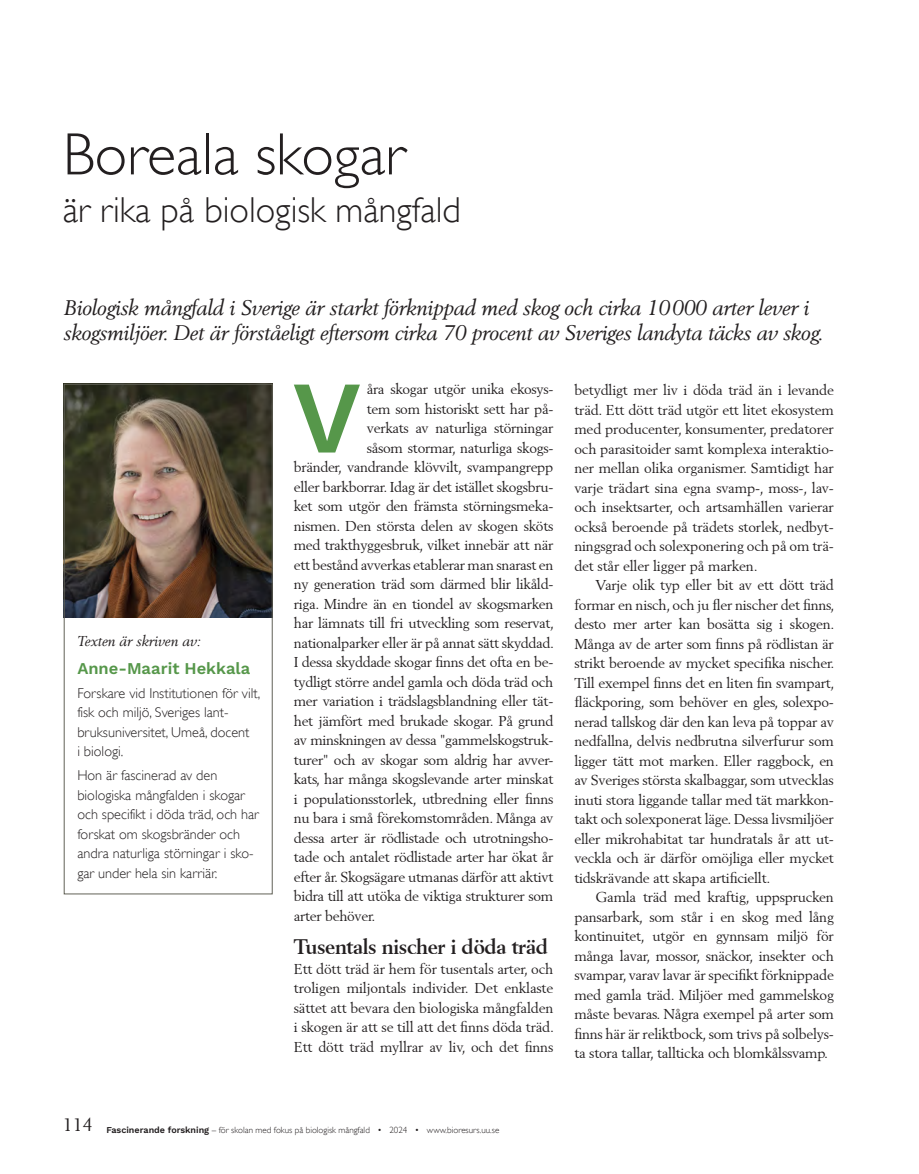
<style>
.page{position:relative;width:919px;height:1174px;background:#fff}
.page>*{position:absolute;margin:0;border:0;box-sizing:border-box;transform-origin:0 0}
.Brödtext_med_anfang{font:102.9px "Work Sans";color:#56974a}
.Rubrik_artiklar{font:300 60px "Gill Alt One";color:#231f20}
.Ovan_under_artikelrubrik{font:300 36px "Gill Alt One";color:#231f20}
.Ingress{font:italic 21px/25.5px "Berling";letter-spacing:-.01em;color:#231f20}
.Mellanrubrik{font:700 21px "Berling";letter-spacing:-.02em;color:#231f20}
.Namn_i_författarruta{font:16.5px "Work Sans";color:#56974a}
.Brödtext_med_anfang-2{font:14.25px "Berling";letter-spacing:-.02em;color:#231f20}
.Bröd_med_indrag{font:14.25px/19.5px "Berling";letter-spacing:-.015em;color:#231f20;text-align:justify}
.Bröd_utan_indrag{font:14.25px/19.5px "Berling";letter-spacing:-.01em;color:#231f20;text-align:justify}
.Faktatext{font:300 14.25px/19.5px "Gill Alt One";color:#231f20}
.Bröd_utan_indrag-2{font:italic 14.25px "Berling";color:#231f20}
.t1{font:300 9px "Gill Alt One";color:#231f20}
.s1{font-family:"Berling";font-weight:400;font-size:18px}
.s2{font-family:"Work Sans";font-weight:400}
.s3{font-family:"Berling";font-weight:400}
</style>
<div class="page">
<img style="left:66px;top:386px;width:204px;height:232px">
<div style="left:64px;top:384px;width:208px;height:510px;border:1px solid #616157"></div>
<h2 class="Rubrik_artiklar" style="left:63px;top:119px;width:344px">Boreala skogar</h2>
<h2 class="Ovan_under_artikelrubrik" style="left:63px;top:189px;width:399px">är rika på biologisk mångfald</h2>
<p class="Ingress" style="left:64px;top:294px;width:761px">Biologisk mångfald i Sverige är starkt förknippad med skog och cirka 10000 arter lever i skogsmiljöer. Det är förståeligt eftersom cirka 70 procent av Sveriges landyta täcks av skog.</p>
<p class="Bröd_utan_indrag-2" style="left:77px;top:632px;width:125px">Texten är skriven av:</p>
<h3 class="Namn_i_författarruta" style="left:77px;top:656px;width:174px">Anne-Maarit Hekkala</h3>
<p class="Faktatext" style="left:77px;top:683px;width:184px">Forskare vid Institutionen för vilt, fisk och miljö, Sveriges lant&shy;bruksuniversitet, Umeå, docent<br>i biologi.</p>
<p class="Faktatext" style="left:77px;top:765px;width:183px">Hon är fascinerad av den biologiska mångfalden i skogar och specifikt i döda träd, och har forskat om skogsbränder och andra naturliga störningar i sko&shy;gar under hela sin karriär.</p>
<p class="Brödtext_med_anfang" style="left:292px;top:339px;width:70px">V</p>
<p class="Brödtext_med_anfang-2" style="left:367px;top:380px;width:188px">åra skogar utgör unika ekosys-</p>
<p class="Brödtext_med_anfang-2" style="left:367px;top:400px;width:188px">tem som historiskt sett har på-</p>
<p class="Brödtext_med_anfang-2" style="left:367px;top:419px;width:188px">verkats av naturliga störningar</p>
<p class="Brödtext_med_anfang-2" style="left:367px;top:439px;width:188px">såsom stormar, naturliga skogs-</p>
<p class="Brödtext_med_anfang-2" style="left:294px;top:458px;width:261px">bränder, vandrande klövvilt, svampangrepp</p>
<p class="Brödtext_med_anfang-2" style="left:294px;top:478px;width:261px">eller barkborrar. Idag är det istället skogsbru-</p>
<p class="Brödtext_med_anfang-2" style="left:294px;top:497px;width:261px">ket som utgör den främsta störningsmeka-</p>
<p class="Brödtext_med_anfang-2" style="left:294px;top:517px;width:261px">nismen. Den största delen av skogen sköts</p>
<p class="Brödtext_med_anfang-2" style="left:294px;top:536px;width:261px">med trakthyggesbruk, vilket innebär att när</p>
<p class="Brödtext_med_anfang-2" style="left:294px;top:556px;width:261px">ett bestånd avverkas etablerar man snarast en</p>
<p class="Brödtext_med_anfang-2" style="left:294px;top:575px;width:261px">ny generation träd som därmed blir likåld-</p>
<p class="Brödtext_med_anfang-2" style="left:294px;top:595px;width:261px">riga. Mindre än en tiondel av skogsmarken</p>
<p class="Brödtext_med_anfang-2" style="left:294px;top:614px;width:262px">har lämnats till fri utveckling som reservat,</p>
<p class="Brödtext_med_anfang-2" style="left:294px;top:634px;width:262px">nationalparker eller är på annat sätt skyddad.</p>
<p class="Brödtext_med_anfang-2" style="left:294px;top:653px;width:261px">I dessa skyddade skogar finns det ofta en be-</p>
<p class="Brödtext_med_anfang-2" style="left:294px;top:673px;width:261px">tydligt större andel gamla och döda träd och</p>
<p class="Brödtext_med_anfang-2" style="left:294px;top:692px;width:261px">mer variation i trädslagsblandning eller tät-</p>
<p class="Brödtext_med_anfang-2" style="left:294px;top:712px;width:261px">het jämfört med brukade skogar. På grund</p>
<p class="Brödtext_med_anfang-2" style="left:294px;top:731px;width:261px">av minskningen av dessa "gammelskogstruk-</p>
<p class="Brödtext_med_anfang-2" style="left:294px;top:751px;width:261px">turer" och av skogar som aldrig har avver-</p>
<p class="Brödtext_med_anfang-2" style="left:294px;top:770px;width:261px">kats, har många skogslevande arter minskat</p>
<p class="Brödtext_med_anfang-2" style="left:294px;top:790px;width:261px">i populationsstorlek, utbredning eller finns</p>
<p class="Brödtext_med_anfang-2" style="left:294px;top:809px;width:261px">nu bara i små förekomstområden. Många av</p>
<p class="Brödtext_med_anfang-2" style="left:294px;top:829px;width:261px">dessa arter är rödlistade och utrotningsho-</p>
<p class="Brödtext_med_anfang-2" style="left:294px;top:848px;width:261px">tade och antalet rödlistade arter har ökat år</p>
<p class="Brödtext_med_anfang-2" style="left:294px;top:868px;width:261px">efter år. Skogsägare utmanas därför att aktivt</p>
<p class="Brödtext_med_anfang-2" style="left:294px;top:887px;width:261px">bidra till att utöka de viktiga strukturer som</p>
<p class="Brödtext_med_anfang-2" style="left:294px;top:907px;width:83px">arter behöver.</p>
<h3 class="Mellanrubrik" style="left:294px;top:934px;width:256px">Tusentals nischer i döda träd</h3>
<p class="Bröd_utan_indrag" style="left:294px;top:959px;width:262px">Ett dött träd är hem för tusentals arter, och troligen miljontals individer. Det enklaste sättet att bevara den biologiska mångfalden i skogen är att se till att det finns döda träd.<br>Ett dött träd myllrar av liv, och det finns</p>
<p class="Bröd_utan_indrag" style="left:574px;top:380px;width:261px">betydligt mer liv i döda träd än i levande träd. Ett dött träd utgör ett litet ekosystem med producenter, konsumenter, predatorer och parasitoider samt komplexa interaktio&shy;ner mellan olika organismer. Samtidigt har varje trädart sina egna svamp-, moss-, lav&shy;och insektsarter, och artsamhällen varierar också beroende på trädets storlek, nedbyt&shy;ningsgrad och solexponering och på om trä&shy;det står eller ligger på marken.</p>
<p class="Bröd_med_indrag" style="left:574px;top:575px;width:262px;text-indent:21px">Varje olik typ eller bit av ett dött träd formar en nisch, och ju fler nischer det finns, desto mer arter kan bosätta sig i skogen.<br>Många av de arter som finns på rödlistan är strikt beroende av mycket specifika nischer.<br>Till exempel finns det en liten fin svampart, fläckporing, som behöver en gles, solexpo&shy;nerad tallskog där den kan leva på toppar av nedfallna, delvis nedbrutna silverfurur som ligger tätt mot marken. Eller raggbock, en av Sveriges största skalbaggar, som utvecklas inuti stora liggande tallar med tät markkon&shy;takt och solexponerat läge. Dessa livsmiljöer eller mikrohabitat tar hundratals år att ut&shy;veckla och är därför omöjliga eller mycket tidskrävande att skapa artificiellt.</p>
<p class="Bröd_med_indrag" style="left:574px;top:887px;width:261px;text-indent:21px">Gamla träd med kraftig, uppsprucken pansarbark, som står i en skog med lång kontinuitet, utgör en gynnsam miljö för många lavar, mossor, snäckor, insekter och svampar, varav lavar är specifikt förknippade med gamla träd. Miljöer med gammelskog måste bevaras. Några exempel på arter som finns här är reliktbock, som trivs på solbelys&shy;ta stora tallar, tallticka och blomkålssvamp.</p>
<p class="t1" style="left:63px;top:1124px;width:438px"><span class="s1">114</span> <span class="s2">Fascinerande forskning</span> <span class="s3">–</span> för skolan med fokus på biologisk mångfald • 2024 • www.bioresurs.uu.se</p>
</div>
